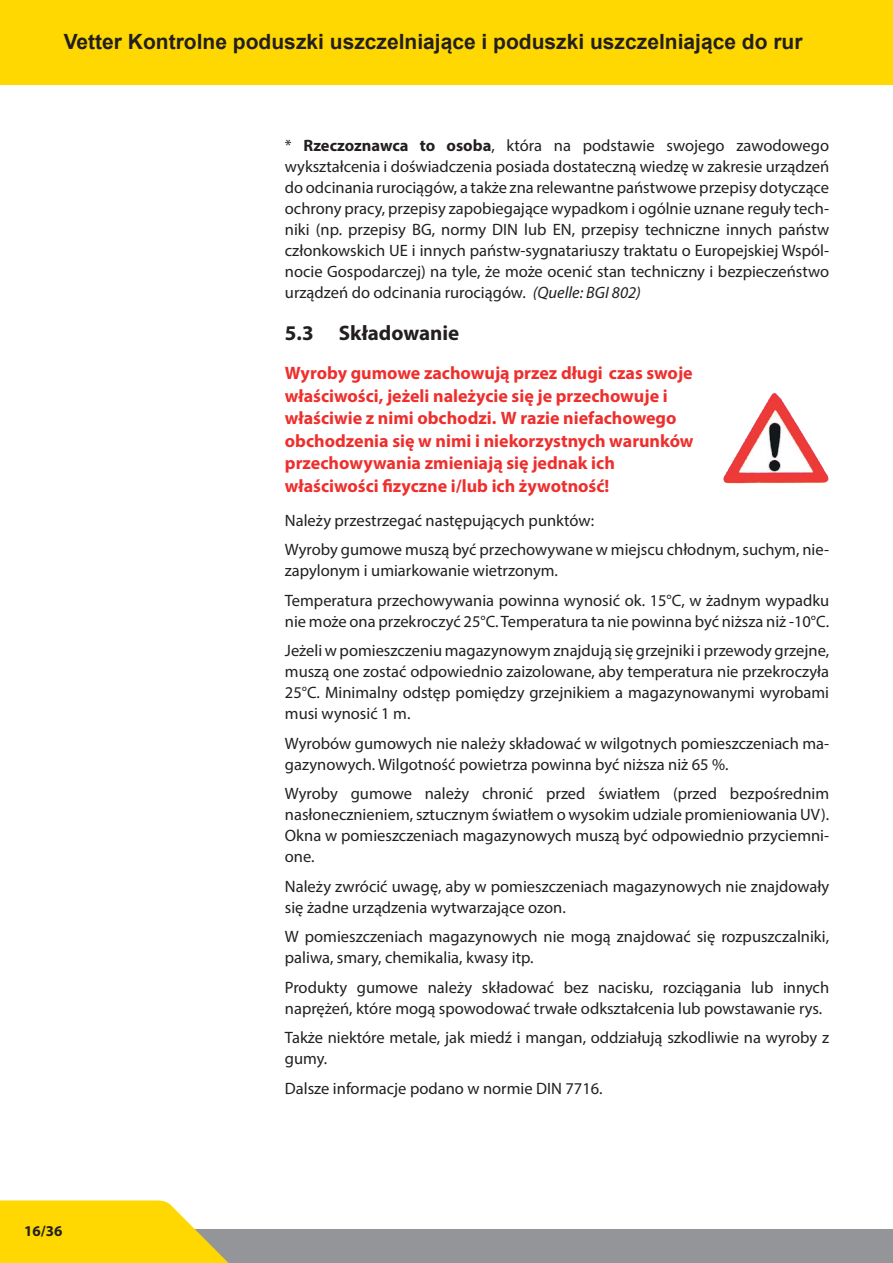
<style>
.page{position:relative;width:893px;height:1263px;background:#fff}
.page>*{position:absolute;margin:0;border:0;box-sizing:border-box;transform-origin:0 0}
.t1{font:700 21px "Arial";color:#231f20}
.t2{font:700 21px "Myriad Pro";color:#231f20}
.t3{font:700 18px/22.5px "Myriad Pro";color:#ee2f2d}
.t4{font:16.5px/21px "Myriad Pro";color:#231f20}
.t5{font:700 15px "Myriad Pro";color:#231f20}
.s1{font-weight:700}
.s2{font-style:italic}
</style>
<div class="page">
<div style="left:0;top:1229px;width:893px;height:34px;background:#939598"></div>
<div style="left:0;top:0;width:893px;height:85px;background:#ffd801"></div>
<svg style="left:0;top:1200px;width:229px;height:63px"></svg>
<img style="left:723px;top:392px;width:106px;height:92px">
<p class="t1" style="left:64px;top:27px;width:740px">Vetter Kontrolne poduszki uszczelniające i poduszki uszczelniające do rur</p>
<p class="t5" style="left:24px;top:1221px;width:40px">16/36</p>
<p class="t4" style="left:285px;top:134px;width:546px;text-align:justify">* <span class="s1">Rzeczoznawca to osoba</span>, która na podstawie swojego zawodowego wykształcenia i doświadczenia posiada dostateczną wiedzę w zakresie urządzeń do odcinania rurociągów, a także zna relewantne państwowe przepisy dotyczące ochrony pracy, przepisy zapobiegające wypadkom i ogólnie uznane reguły tech&shy;niki (np. przepisy BG, normy DIN lub EN, przepisy techniczne innych państw członkowskich UE i innych państw-sygnatariuszy traktatu o Europejskiej Wspól&shy;nocie Gospodarczej) na tyle, że może ocenić stan techniczny i bezpieczeństwo urządzeń do odcinania rurociągów. <span class="s2">(Quelle: BGI 802)</span></p>
<p class="t2" style="left:285px;top:319px;width:176px">5.3 Składowanie</p>
<p class="t3" style="left:285px;top:361px;width:410px">Wyroby gumowe zachowują przez długi czas swoje właściwości, jeżeli należycie się je przechowuje i właściwie z nimi obchodzi. W razie niefachowego obchodzenia się w nimi i niekorzystnych warunków przechowywania zmieniają się jednak ich właściwości fizyczne i/lub ich żywotność!</p>
<p class="t4" style="left:285px;top:505px;width:546px;line-height:29.5px">Należy przestrzegać następujących punktów:<br>Wyroby gumowe muszą być przechowywane w miejscu chłodnym, suchym, nie-</p>
<p class="t4" style="left:285px;top:555px;width:546px;line-height:29.5px">zapylonym i umiarkowanie wietrzonym.<br>Temperatura przechowywania powinna wynosić ok. 15°C, w żadnym wypadku</p>
<p class="t4" style="left:285px;top:606px;width:546px;line-height:29.5px">nie może ona przekroczyć 25°C. Temperatura ta nie powinna być niższa niż -10°C.<br>Jeżeli w pomieszczeniu magazynowym znajdują się grzejniki i przewody grzejne,</p>
<p class="t4" style="left:285px;top:661px;width:546px;text-align:justify">muszą one zostać odpowiednio zaizolowane, aby temperatura nie przekroczyła 25°C. Minimalny odstęp pomiędzy grzejnikiem a magazynowanymi wyrobami musi wynosić 1 m.</p>
<p class="t4" style="left:285px;top:732px;width:546px">Wyrobów gumowych nie należy składować w wilgotnych pomieszczeniach ma&shy;gazynowych. Wilgotność powietrza powinna być niższa niż 65 %.</p>
<p class="t4" style="left:285px;top:783px;width:546px;text-align:justify">Wyroby gumowe należy chronić przed światłem (przed bezpośrednim nasłonecznieniem, sztucznym światłem o wysokim udziale promieniowania UV).<br>Okna w pomieszczeniach magazynowych muszą być odpowiednio przyciemni&shy;one.</p>
<p class="t4" style="left:285px;top:875px;width:546px">Należy zwrócić uwagę, aby w pomieszczeniach magazynowych nie znajdowały się żadne urządzenia wytwarzające ozon.</p>
<p class="t4" style="left:285px;top:926px;width:546px">W pomieszczeniach magazynowych nie mogą znajdować się rozpuszczalniki, paliwa, smary, chemikalia, kwasy itp.</p>
<p class="t4" style="left:285px;top:976px;width:546px">Produkty gumowe należy składować bez nacisku, rozciągania lub innych naprężeń, które mogą spowodować trwałe odkształcenia lub powstawanie rys.</p>
<p class="t4" style="left:285px;top:1027px;width:546px">Także niektóre metale, jak miedź i mangan, oddziałują szkodliwie na wyroby z gumy.</p>
<p class="t4" style="left:285px;top:1077px;width:319px">Dalsze informacje podano w normie DIN 7716.</p>
</div>
